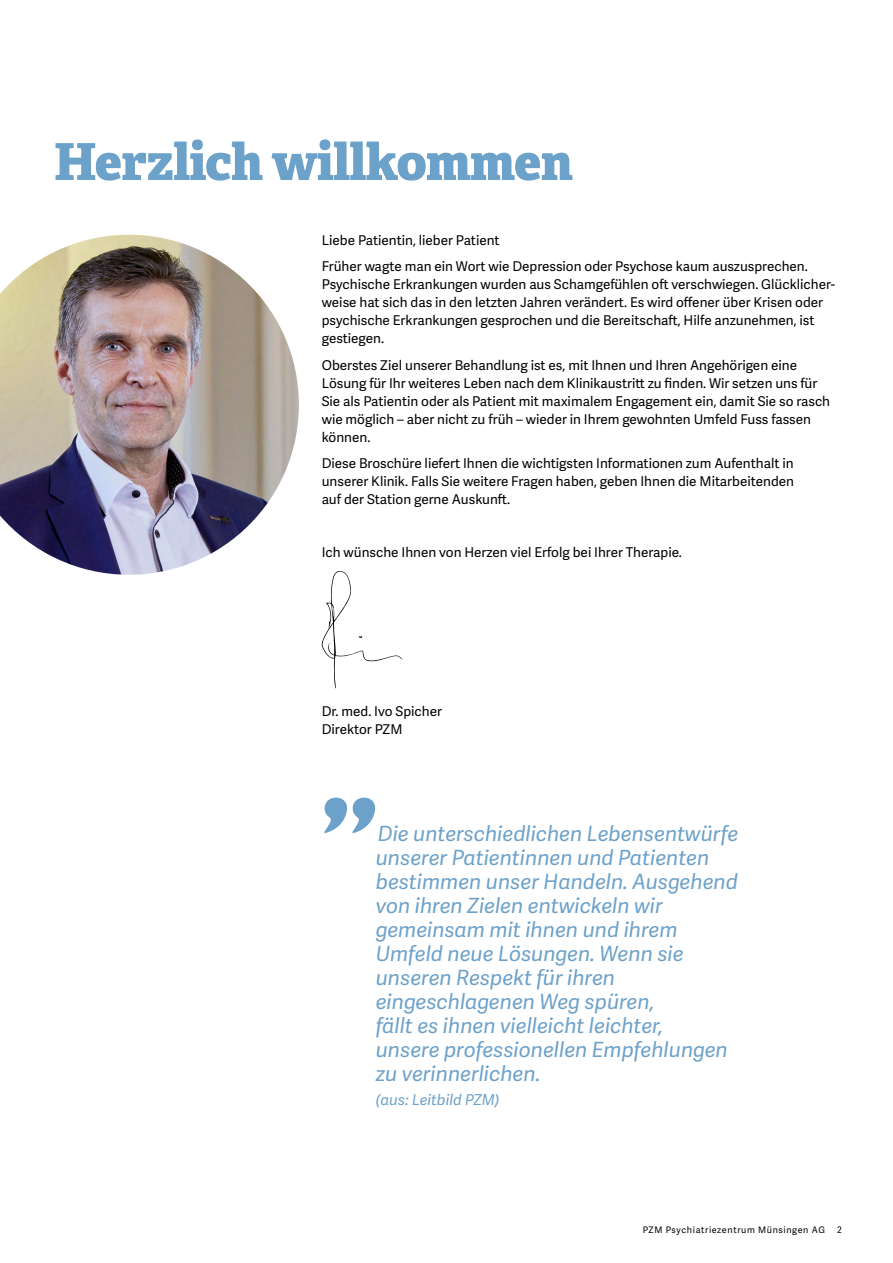
<style>
.page{position:relative;width:893px;height:1263px;background:#fff}
.page>*{position:absolute;margin:0;border:0;box-sizing:border-box;transform-origin:0 0}
.t1{font:800 82.5px "Opake";color:#6ca1c9}
.t2{font:800 51px "Adelle";letter-spacing:-.01em;color:#6ca1c9}
.t3{font:italic 21px/24px "Adelle Sans";color:#6ca1c9}
.t4{font:italic 15px "Adelle Sans";color:#6ca1c9}
.t5{font:13.5px/18px "Adelle Sans";color:#000}
.t6{font:9px "Adelle Sans";letter-spacing:.07em;color:#000}
</style>
<div class="page">
<img style="left:0;top:235px;width:299px;height:340px">
<svg style="left:322px;top:571px;width:80px;height:117px"></svg>
<h2 class="t2" style="left:54px;top:129px;width:520px">Herzlich willkommen</h2>
<p class="t5" style="left:322px;top:226px;width:488px;line-height:26.5px">Liebe Patientin, lieber Patient<br>Früher wagte man ein Wort wie Depression oder Psychose kaum auszusprechen.</p>
<p class="t5" style="left:322px;top:275px;width:515px">Psychische Erkrankungen wurden aus Schamgefühlen oft verschwiegen. Glücklicher&shy;weise hat sich das in den letzten Jahren verändert. Es wird offener über Krisen oder psychische Erkrankungen gesprochen und die Bereitschaft, Hilfe anzunehmen, ist gestiegen.</p>
<p class="t5" style="left:322px;top:356px;width:510px">Oberstes Ziel unserer Behandlung ist es, mit Ihnen und Ihren Angehörigen eine Lösung für Ihr weiteres Leben nach dem Klinikaustritt zu finden. Wir setzen uns für Sie als Patientin oder als Patient mit maximalem Engagement ein, damit Sie so rasch wie möglich – aber nicht zu früh – wieder in Ihrem gewohnten Umfeld Fuss fassen können.</p>
<p class="t5" style="left:322px;top:454px;width:474px;text-align:justify">Diese Broschüre liefert Ihnen die wichtigsten Informationen zum Aufenthalt in unserer Klinik. Falls Sie weitere Fragen haben, geben Ihnen die Mitarbeitenden auf der Station gerne Auskunft.</p>
<p class="t5" style="left:322px;top:543px;width:361px">Ich wünsche Ihnen von Herzen viel Erfolg bei Ihrer Therapie.</p>
<p class="t5" style="left:322px;top:702px;width:122px">Dr. med. Ivo Spicher<br>Direktor PZM</p>
<h1 class="t1" style="left:322px;top:776px;width:58px">’’</h1>
<p class="t3" style="left:376px;top:821px;width:364px">Die unterschiedlichen Lebensentwürfe unserer Patientinnen und Patienten bestimmen unser Handeln. Ausgehend von ihren Zielen entwickeln wir gemeinsam mit ihnen und ihrem<br>Umfeld neue Lösungen. Wenn sie unseren Respekt für ihren eingeschlagenen Weg spüren,<br>fällt es ihnen vielleicht leichter,<br>unsere professionellen Empfehlungen zu verinnerlichen.</p>
<p class="t4" style="left:376px;top:1089px;width:125px">(aus: Leitbild PZM)</p>
<p class="t6" style="left:643px;top:1223px;width:184px">PZM Psychiatriezentrum Münsingen AG</p>
<p class="t6" style="left:837px;top:1223px;width:6px">2</p>
</div>
